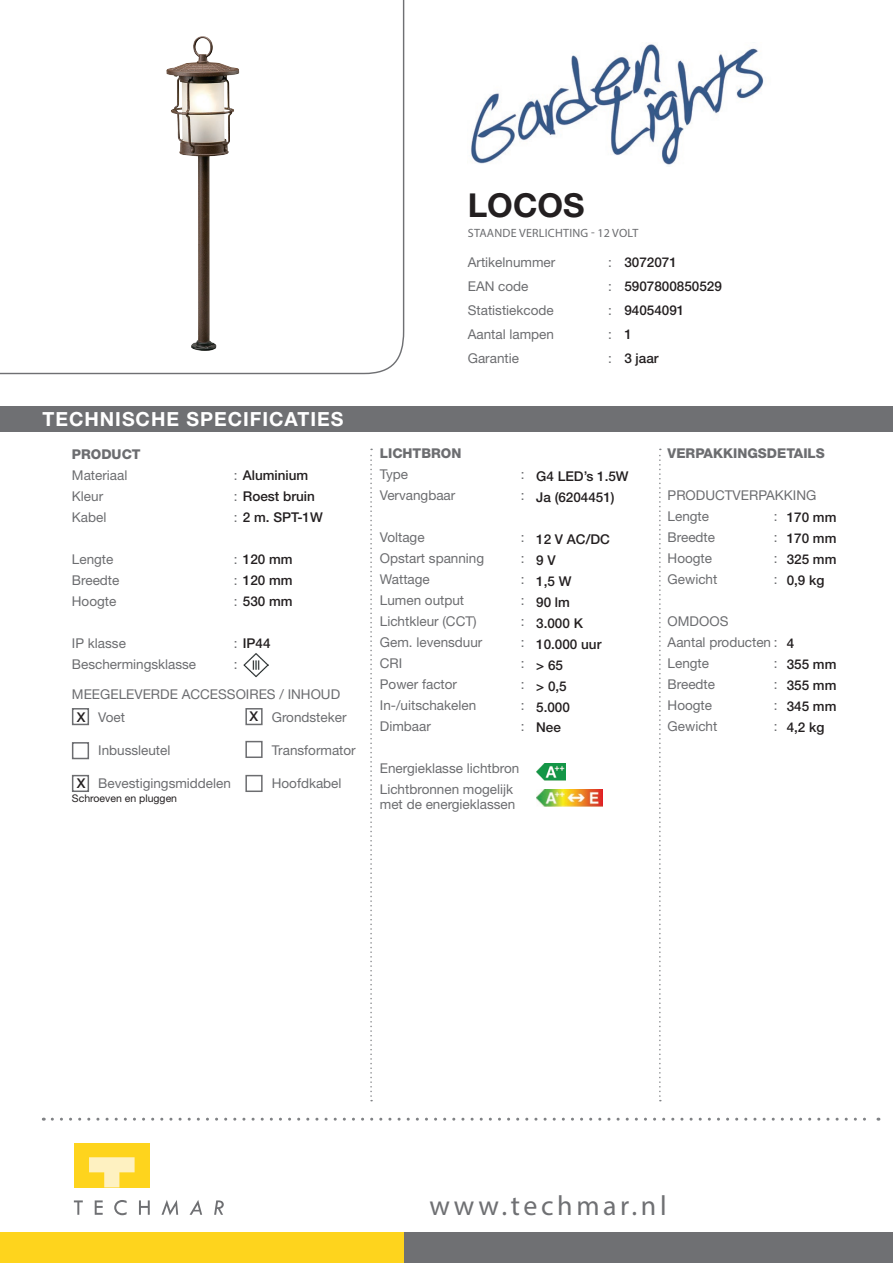
<style>
.page{position:relative;width:893px;height:1263px;background:#fff}
.page>*{position:absolute;margin:0;border:0;box-sizing:border-box;transform-origin:0 0}
.t1{font:700 33px "Helvetica Neue LT Std";color:#231f20}
.t2{font:27.9px "Myriad Pro";letter-spacing:.13em;color:#6f7073}
.t3{font:700 19.5px "Helvetica Neue LT Std";letter-spacing:.05em;color:#fff}
.t4{font:13.5px/21px "Helvetica Neue LT Std";color:#6c6d70}
.t5{font:500 13.5px/21px "Helvetica Neue LT Std";color:#231f20}
.t6{font:800 13.5px "Helvetica Neue LT Std";color:#6c6d70}
.t7{font:12px "Myriad Pro";letter-spacing:.02em;color:#6c6d70}
.t8{font:10.5px "Helvetica Neue LT Std";color:#231f20}
.s1{font-weight:400;color:#6c6d70}
</style>
<div class="page">
<svg style="left:0;top:0;width:405px;height:375px"></svg>
<div style="left:0;top:406px;width:893px;height:26px;background:#6f7073"></div>
<svg style="left:52px;top:1118px;width:827px;height:3px"></svg>
<svg style="left:370px;top:449px;width:2px;height:652px"></svg>
<svg style="left:659px;top:449px;width:2px;height:652px"></svg>
<div style="left:404px;top:1232px;width:489px;height:31px;background:#6f7073"></div>
<div style="left:0;top:1232px;width:404px;height:31px;background:#fed41d"></div>
<svg style="left:74px;top:1200px;width:9px;height:15px"></svg>
<svg style="left:95px;top:1200px;width:8px;height:15px"></svg>
<svg style="left:139px;top:1200px;width:11px;height:15px"></svg>
<svg style="left:190px;top:1200px;width:12px;height:15px"></svg>
<svg style="left:214px;top:1200px;width:10px;height:15px"></svg>
<svg style="left:114px;top:1200px;width:13px;height:15px"></svg>
<svg style="left:161px;top:1200px;width:17px;height:15px"></svg>
<div style="left:74px;top:1143px;width:76px;height:44px;background:#fed41d"></div>
<svg style="left:89px;top:1157px;width:46px;height:30px"></svg>
<div style="left:72px;top:708px;width:17px;height:17px;border:2px solid #6c6d70"></div>
<div style="left:72px;top:742px;width:17px;height:17px;border:2px solid #6c6d70"></div>
<div style="left:72px;top:775px;width:17px;height:17px;border:2px solid #6c6d70"></div>
<div style="left:245px;top:708px;width:18px;height:17px;border:2px solid #6c6d70"></div>
<div style="left:245px;top:741px;width:18px;height:17px;border:2px solid #6c6d70"></div>
<div style="left:245px;top:775px;width:18px;height:17px;border:2px solid #6c6d70"></div>
<img style="left:243px;top:653px;width:25px;height:24px">
<img style="left:166px;top:36px;width:73px;height:315px">
<img style="left:471px;top:43px;width:293px;height:123px">
<img style="left:536px;top:763px;width:30px;height:17px">
<img style="left:536px;top:789px;width:66px;height:17px">
<h3 class="t3" style="left:43px;top:407px;width:302px">TECHNISCHE SPECIFICATIES</h3>
<p class="t6" style="left:72px;top:446px;width:70px">PRODUCT</p>
<p class="t4" style="left:72px;top:464px;width:57px">Materiaal</p>
<p class="t5" style="left:234px;top:465px;width:76px"><span class="s1">:</span> Aluminium</p>
<p class="t4" style="left:72px;top:485px;width:33px">Kleur</p>
<p class="t5" style="left:234px;top:486px;width:82px"><span class="s1">:</span> Roest bruin</p>
<p class="t4" style="left:72px;top:506px;width:36px">Kabel</p>
<p class="t5" style="left:234px;top:507px;width:90px"><span class="s1">:</span> 2 m. SPT-1W</p>
<p class="t4" style="left:72px;top:548px;width:43px">Lengte</p>
<p class="t5" style="left:234px;top:549px;width:60px"><span class="s1">:</span> 120 mm</p>
<p class="t4" style="left:72px;top:569px;width:49px">Breedte</p>
<p class="t5" style="left:234px;top:570px;width:60px"><span class="s1">:</span> 120 mm</p>
<p class="t4" style="left:72px;top:590px;width:46px">Hoogte</p>
<p class="t5" style="left:234px;top:591px;width:60px"><span class="s1">:</span> 530 mm</p>
<p class="t4" style="left:72px;top:632px;width:56px">IP klasse</p>
<p class="t5" style="left:234px;top:633px;width:38px"><span class="s1">:</span> IP44</p>
<p class="t4" style="left:72px;top:653px;width:126px">Beschermingsklasse</p>
<p class="t4" style="left:234px;top:653px;width:5px">:</p>
<p class="t4" style="left:72px;top:683px;width:270px">MEEGELEVERDE ACCESSOIRES / INHOUD</p>
<p class="t5" style="left:77px;top:706px;width:10px">X</p>
<p class="t5" style="left:250px;top:706px;width:10px">X</p>
<p class="t4" style="left:98px;top:707px;width:28px">Voet</p>
<p class="t4" style="left:98px;top:740px;width:74px">Inbussleutel</p>
<p class="t4" style="left:98px;top:773px;width:134px">Bevestigingsmiddelen</p>
<p class="t5" style="left:77px;top:772px;width:10px">X</p>
<p class="t8" style="left:72px;top:792px;width:107px">Schroeven en pluggen</p>
<p class="t4" style="left:272px;top:707px;width:76px">Grondsteker</p>
<p class="t4" style="left:272px;top:740px;width:86px">Transformator</p>
<p class="t4" style="left:272px;top:773px;width:71px">Hoofdkabel</p>
<h1 class="t1" style="left:468px;top:185px;width:118px">LOCOS</h1>
<p class="t7" style="left:468px;top:225px;width:172px">STAANDE VERLICHTING - 12 VOLT</p>
<p class="t4" style="left:468px;top:252px;width:89px">Artikelnummer</p>
<p class="t4" style="left:608px;top:252px;width:5px">:</p>
<p class="t4" style="left:468px;top:276px;width:62px">EAN code</p>
<p class="t4" style="left:608px;top:276px;width:5px">:</p>
<p class="t4" style="left:468px;top:300px;width:88px">Statistiekcode</p>
<p class="t4" style="left:608px;top:300px;width:5px">:</p>
<p class="t4" style="left:468px;top:324px;width:88px">Aantal lampen</p>
<p class="t4" style="left:608px;top:324px;width:5px">:</p>
<p class="t4" style="left:468px;top:348px;width:53px">Garantie</p>
<p class="t4" style="left:608px;top:348px;width:5px">:</p>
<p class="t5" style="left:624px;top:250px;width:99px;line-height:24px">3072071<br>5907800850529<br>94054091<br>1<br>3 jaar</p>
<p class="t6" style="left:380px;top:445px;width:83px">LICHTBRON</p>
<p class="t4" style="left:380px;top:464px;width:30px">Type</p>
<p class="t4" style="left:521px;top:464px;width:5px">:</p>
<p class="t4" style="left:380px;top:485px;width:77px">Vervangbaar</p>
<p class="t4" style="left:521px;top:485px;width:5px">:</p>
<p class="t4" style="left:380px;top:527px;width:46px">Voltage</p>
<p class="t4" style="left:521px;top:527px;width:5px">:</p>
<p class="t4" style="left:380px;top:548px;width:106px">Opstart spanning</p>
<p class="t4" style="left:521px;top:548px;width:5px">:</p>
<p class="t4" style="left:380px;top:569px;width:52px">Wattage</p>
<p class="t4" style="left:521px;top:569px;width:5px">:</p>
<p class="t4" style="left:380px;top:590px;width:86px">Lumen output</p>
<p class="t4" style="left:521px;top:590px;width:5px">:</p>
<p class="t4" style="left:380px;top:611px;width:98px">Lichtkleur (CCT)</p>
<p class="t4" style="left:521px;top:611px;width:5px">:</p>
<p class="t4" style="left:380px;top:632px;width:104px">Gem. levensduur</p>
<p class="t4" style="left:521px;top:632px;width:5px">:</p>
<p class="t4" style="left:380px;top:653px;width:24px">CRI</p>
<p class="t4" style="left:521px;top:653px;width:5px">:</p>
<p class="t4" style="left:380px;top:674px;width:79px">Power factor</p>
<p class="t4" style="left:521px;top:674px;width:5px">:</p>
<p class="t4" style="left:380px;top:695px;width:98px">In-/uitschakelen</p>
<p class="t4" style="left:521px;top:695px;width:5px">:</p>
<p class="t4" style="left:380px;top:716px;width:53px">Dimbaar</p>
<p class="t4" style="left:521px;top:716px;width:5px">:</p>
<p class="t4" style="left:380px;top:758px;width:141px">Energieklasse lichtbron<br>Lichtbronnen mogelijk</p>
<p class="t4" style="left:380px;top:794px;width:137px">met de energieklassen</p>
<p class="t5" style="left:536px;top:465px;width:94px">G4 LED’s 1.5W<br>Ja (6204451)</p>
<p class="t5" style="left:536px;top:528px;width:75px">12 V AC/DC<br>9 V<br>1,5 W<br>90 lm<br>3.000 K<br>10.000 uur &gt; 65<br>&gt; 0,5<br>5.000</p>
<p class="t5" style="left:536px;top:716px;width:26px">Nee</p>
<p class="t6" style="left:668px;top:445px;width:159px">VERPAKKINGSDETAILS</p>
<p class="t4" style="left:668px;top:485px;width:150px">PRODUCTVERPAKKING<br>Lengte</p>
<p class="t5" style="left:787px;top:507px;width:51px;text-align:justify">170 mm 170 mm 325 mm 0,9 kg</p>
<p class="t4" style="left:774px;top:506px;width:5px">:</p>
<p class="t4" style="left:668px;top:527px;width:49px">Breedte</p>
<p class="t4" style="left:774px;top:527px;width:5px">:</p>
<p class="t4" style="left:668px;top:548px;width:46px">Hoogte</p>
<p class="t4" style="left:774px;top:548px;width:5px">:</p>
<p class="t4" style="left:668px;top:569px;width:51px">Gewicht</p>
<p class="t4" style="left:774px;top:569px;width:5px">:</p>
<p class="t4" style="left:668px;top:611px;width:112px">OMDOOS<br>Aantal producten :<br>Lengte</p>
<p class="t5" style="left:787px;top:633px;width:51px">4<br>355 mm<br>355 mm<br>345 mm<br>4,2 kg</p>
<p class="t4" style="left:774px;top:653px;width:5px">:</p>
<p class="t4" style="left:668px;top:674px;width:49px">Breedte</p>
<p class="t4" style="left:774px;top:674px;width:5px">:</p>
<p class="t4" style="left:668px;top:695px;width:46px">Hoogte</p>
<p class="t4" style="left:774px;top:695px;width:5px">:</p>
<p class="t4" style="left:668px;top:716px;width:51px">Gewicht</p>
<p class="t4" style="left:774px;top:716px;width:5px">:</p>
<h2 class="t2" style="left:429px;top:1188px;width:239px">www.techmar.nl</h2>
</div>
